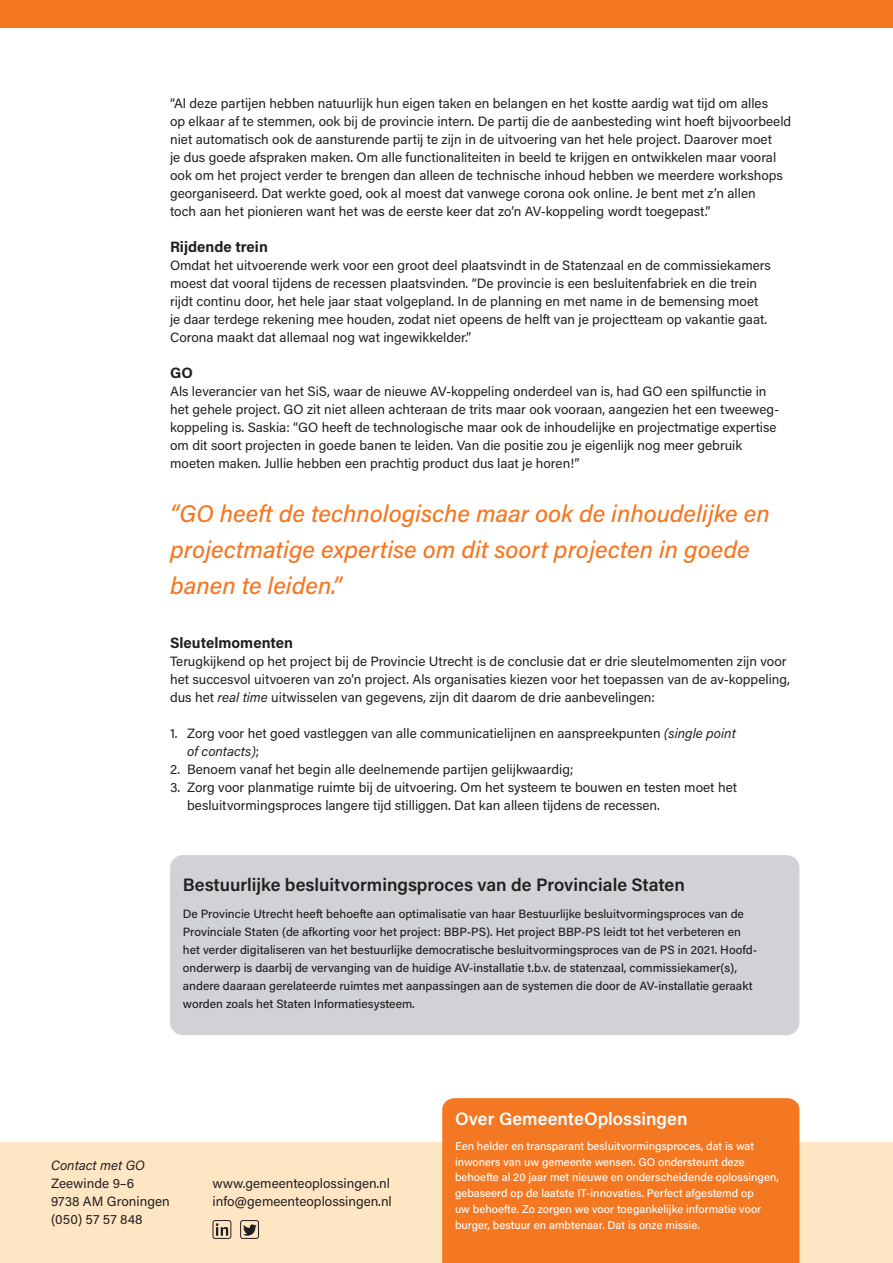
<style>
.page{position:relative;width:893px;height:1263px;background:#fff}
.page>*{position:absolute;margin:0;border:0;box-sizing:border-box;transform-origin:0 0}
.t1{font:italic 500 24px "Acumin Pro";color:#f47721}
.t2{font:600 18px "Acumin Pro";color:#231f20}
.t3{font:600 18px "Acumin Pro";letter-spacing:.005em;color:#fff}
.t4{font:700 15px "Acumin Pro";color:#231f20}
.t5{font:13.5px/18px "Acumin Pro";color:#231f20}
.t6{font:italic 13.5px "Acumin Pro";color:#231f20}
.t7{font:500 12px/18px "Acumin Pro";color:#231f20}
.t8{font:500 11.25px/15.8px "Acumin Pro";color:#fff}
.s1{font-style:italic}
</style>
<div class="page">
<div style="left:0;top:1143px;width:893px;height:120px;background:#fee6c4"></div>
<div style="left:442px;top:1098px;width:357px;height:165px;background:#f47721"></div>
<div style="left:170px;top:855px;width:629px;height:180px;background:#d1d2d6;border-radius:13px"></div>
<div style="left:0;top:0;width:893px;height:27px;background:#f47721"></div>
<div style="left:213px;top:1220px;width:18px;height:19px;border:1px solid #231f20;border-radius:2px"></div>
<svg style="left:216px;top:1223px;width:12px;height:13px"></svg>
<div style="left:240px;top:1220px;width:19px;height:19px;border:1px solid #231f20;border-radius:2px"></div>
<svg style="left:243px;top:1224px;width:14px;height:12px"></svg>
<p class="t5" style="left:170px;top:94px;width:623px">“Al deze partijen hebben natuurlijk hun eigen taken en belangen en het kostte aardig wat tijd om alles<br>op elkaar af te stemmen, ook bij de provincie intern. De partij die de aanbesteding wint hoeft bijvoorbeeld niet automatisch ook de aansturende partij te zijn in de uitvoering van het hele project. Daarover moet<br>je dus goede afspraken maken. Om alle functionaliteiten in beeld te krijgen en ontwikkelen maar vooral ook om het project verder te brengen dan alleen de technische inhoud hebben we meerdere workshops georganiseerd. Dat werkte goed, ook al moest dat vanwege corona ook online. Je bent met z’n allen<br>toch aan het pionieren want het was de eerste keer dat zo’n AV-koppeling wordt toegepast.”</p>
<p class="t4" style="left:170px;top:236px;width:99px">Rijdende trein</p>
<p class="t5" style="left:170px;top:256px;width:602px">Omdat het uitvoerende werk voor een groot deel plaatsvindt in de Statenzaal en de commissiekamers moest dat vooral tijdens de recessen plaatsvinden. “De provincie is een besluitenfabriek en die trein rijdt continu door, het hele jaar staat volgepland. In de planning en met name in de bemensing moet je daar terdege rekening mee houden, zodat niet opeens de helft van je projectteam op vakantie gaat.<br>Corona maakt dat allemaal nog wat ingewikkelder.”</p>
<p class="t4" style="left:170px;top:362px;width:24px">GO</p>
<p class="t5" style="left:170px;top:382px;width:611px">Als leverancier van het SiS, waar de nieuwe AV-koppeling onderdeel van is, had GO een spilfunctie in het gehele project. GO zit niet alleen achteraan de trits maar ook vooraan, aangezien het een tweeweg&shy;koppeling is. Saskia: “GO heeft de technologische maar ook de inhoudelijke en projectmatige expertise om dit soort projecten in goede banen te leiden. Van die positie zou je eigenlijk nog meer gebruik moeten maken. Jullie hebben een prachtig product dus laat je horen!”</p>
<p class="t1" style="left:170px;top:497px;width:601px">“GO heeft de technologische maar ook de inhoudelijke en</p>
<p class="t1" style="left:170px;top:533px;width:581px">projectmatige expertise om dit soort projecten in goede</p>
<p class="t1" style="left:170px;top:569px;width:173px">banen te leiden.”</p>
<p class="t4" style="left:170px;top:632px;width:124px">Sleutelmomenten</p>
<p class="t5" style="left:170px;top:652px;width:622px">Terugkijkend op het project bij de Provincie Utrecht is de conclusie dat er drie sleutelmomenten zijn voor het succesvol uitvoeren van zo’n project. Als organisaties kiezen voor het toepassen van de av-koppeling, dus het <span class="s1">real time</span> uitwisselen van gegevens, zijn dit daarom de drie aanbevelingen:</p>
<p class="t5" style="left:187px;top:724px;width:550px;text-indent:-17px">1. Zorg voor het goed vastleggen van alle communicatielijnen en aanspreekpunten <span class="s1">(single point of contacts)</span>;</p>
<p class="t5" style="left:170px;top:760px;width:405px">2. Benoem vanaf het begin alle deelnemende partijen gelijkwaardig;</p>
<p class="t5" style="left:187px;top:778px;width:551px;text-indent:-17px">3. Zorg voor planmatige ruimte bij de uitvoering. Om het systeem te bouwen en testen moet het besluitvormingsproces langere tijd stilliggen. Dat kan alleen tijdens de recessen.</p>
<p class="t2" style="left:183px;top:872px;width:504px">Bestuurlijke besluitvormingsproces van de Provinciale Staten</p>
<p class="t7" style="left:183px;top:904px;width:576px">De Provincie Utrecht heeft behoefte aan optimalisatie van haar Bestuurlijke besluitvormingsproces van de Provinciale Staten (de afkorting voor het project: BBP-PS). Het project BBP-PS leidt tot het verbeteren en het verder digitaliseren van het bestuurlijke democratische besluitvormingsproces van de PS in 2021. Hoofd&shy;onderwerp is daarbij de vervanging van de huidige AV-installatie t.b.v. de statenzaal, commissiekamer(s), andere daaraan gerelateerde ruimtes met aanpassingen aan de systemen die door de AV-installatie geraakt worden zoals het Staten Informatiesysteem.</p>
<p class="t6" style="left:51px;top:1156px;width:96px">Contact met GO</p>
<p class="t5" style="left:51px;top:1174px;width:85px">Zeewinde 9–6</p>
<p class="t5" style="left:51px;top:1192px;width:120px">9738 AM Groningen</p>
<p class="t5" style="left:51px;top:1210px;width:93px">(050) 57 57 848</p>
<p class="t5" style="left:213px;top:1174px;width:179px">www.gemeenteoplossingen.nl</p>
<p class="t5" style="left:213px;top:1192px;width:181px">info@gemeenteoplossingen.nl</p>
<p class="t3" style="left:455px;top:1106px;width:234px">Over GemeenteOplossingen</p>
<p class="t8" style="left:455px;top:1137px;width:325px">Een helder en transparant besluitvormingsproces, dat is wat inwoners van uw gemeente wensen. GO ondersteunt deze behoefte al 20 jaar met nieuwe en onderscheidende oplossingen, gebaseerd op de laatste IT-innovaties. Perfect afgestemd op</p>
<p class="t8" style="left:455px;top:1200px;width:308px">uw behoefte. Zo zorgen we voor toegankelijke informatie voor burger, bestuur en ambtenaar. Dat is onze missie.</p>
</div>
